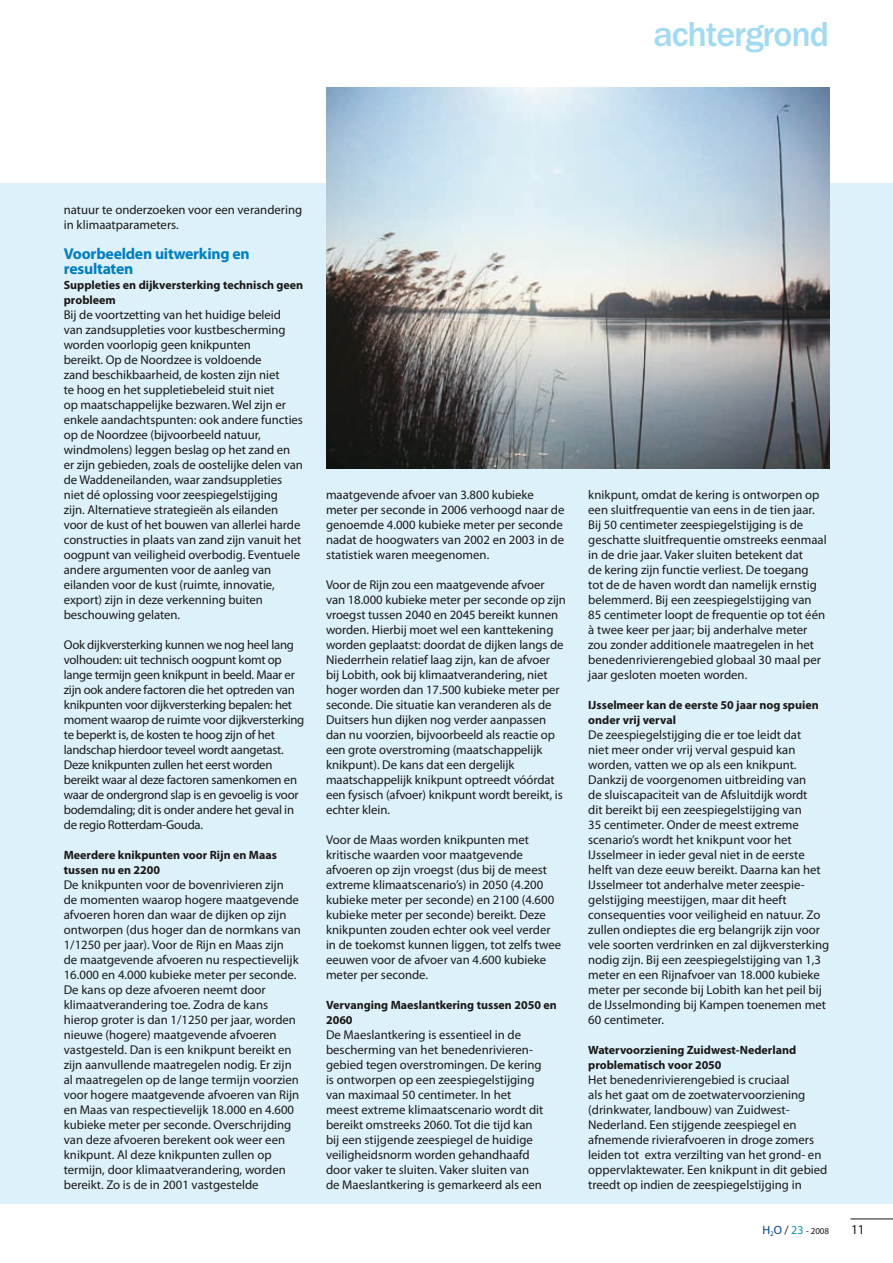
<style>
.page{position:relative;width:893px;height:1263px;background:#fff}
.page>*{position:absolute;margin:0;border:0;box-sizing:border-box;transform-origin:0 0}
.t1{font:500 36px "ITC Franklin Gothic Std";letter-spacing:-.03em;color:#a1daf3}
.t2{font:700 15.75px/15px "Myriad Pro";letter-spacing:-.015em;color:#007ec3}
.t3{font:13.5px "Myriad Pro";color:#1a1817}
.t4{font:12.75px/15px "Myriad Pro";color:#1a1817}
.t5{font:12.75px/15px "Myriad Pro";letter-spacing:-.02em;color:#1a1817}
.t6{font:700 12px/15px "Myriad Pro";color:#1a1817}
.t7{font:9px "Myriad Pro";color:#1a1817}
.s1{font-size:12px;color:#004189}
.s2{font-size:12px}
.s3{font-size:12px;color:#0094a9}
</style>
<div class="page">
<hr style="left:850px;top:1219px;width:43px;height:1px;background:#1a1817">
<div style="left:0;top:184px;width:893px;height:1020px;background:#ddf1fa"></div>
<img style="left:326px;top:87px;width:503px;height:382px">
<h1 class="t1" style="left:653px;top:14px;width:177px">achtergrond</h1>
<p class="t4" style="left:64px;top:202px;width:240px">natuur te onderzoeken voor een verandering in klimaatparameters.</p>
<p class="t2" style="left:64px;top:245px;width:187px">Voorbeelden uitwerking en resultaten</p>
<p class="t6" style="left:64px;top:277px;width:241px">Suppleties en dijkversterking technisch geen probleem</p>
<p class="t4" style="left:64px;top:307px;width:241px">Bij de voortzetting van het huidige beleid van zandsuppleties voor kustbescherming worden voorlopig geen knikpunten<br>bereikt. Op de Noordzee is voldoende<br>zand beschikbaarheid, de kosten zijn niet<br>te hoog en het suppletiebeleid stuit niet<br>op maatschappelijke bezwaren. Wel zijn er enkele aandachtspunten: ook andere functies op de Noordzee (bijvoorbeeld natuur, windmolens) leggen beslag op het zand en er zijn gebieden, zoals de oostelijke delen van de Waddeneilanden, waar zandsuppleties niet dé oplossing voor zeespiegelstijging<br>zijn. Alternatieve strategieën als eilanden voor de kust of het bouwen van allerlei harde constructies in plaats van zand zijn vanuit het oogpunt van veiligheid overbodig. Eventuele andere argumenten voor de aanleg van eilanden voor de kust (ruimte, innovatie, export) zijn in deze verkenning buiten beschouwing gelaten.</p>
<p class="t5" style="left:64px;top:637px;width:242px">Ook dijkversterking kunnen we nog heel lang volhouden: uit technisch oogpunt komt op lange termijn geen knikpunt in beeld. Maar er zijn ook andere factoren die het optreden van knikpunten voor dijkversterking bepalen: het moment waarop de ruimte voor dijkversterking te beperkt is, de kosten te hoog zijn of het landschap hierdoor teveel wordt aangetast.<br>Deze knikpunten zullen het eerst worden bereikt waar al deze factoren samenkomen en waar de ondergrond slap is en gevoelig is voor bodemdaling; dit is onder andere het geval in de regio Rotterdam-Gouda.</p>
<p class="t6" style="left:64px;top:847px;width:215px">Meerdere knikpunten voor Rijn en Maas tussen nu en 2200</p>
<p class="t4" style="left:64px;top:877px;width:239px">De knikpunten voor de bovenrivieren zijn<br>de momenten waarop hogere maatgevende afvoeren horen dan waar de dijken op zijn ontworpen (dus hoger dan de normkans van 1/1250 per jaar). Voor de Rijn en Maas zijn<br>de maatgevende afvoeren nu respectievelijk 16.000 en 4.000 kubieke meter per seconde.<br>De kans op deze afvoeren neemt door klimaatverandering toe. Zodra de kans hierop groter is dan 1/1250 per jaar, worden nieuwe (hogere) maatgevende afvoeren vastgesteld. Dan is een knikpunt bereikt en zijn aanvullende maatregelen nodig. Er zijn al maatregelen op de lange termijn voorzien voor hogere maatgevende afvoeren van Rijn en Maas van respectievelijk 18.000 en 4.600 kubieke meter per seconde. Overschrijding van deze afvoeren berekent ook weer een knikpunt. Al deze knikpunten zullen op termijn, door klimaatverandering, worden bereikt. Zo is de in 2001 vastgestelde</p>
<p class="t4" style="left:326px;top:487px;width:240px">maatgevende afvoer van 3.800 kubieke meter per seconde in 2006 verhoogd naar de genoemde 4.000 kubieke meter per seconde nadat de hoogwaters van 2002 en 2003 in de statistiek waren meegenomen.</p>
<p class="t4" style="left:326px;top:577px;width:242px">Voor de Rijn zou een maatgevende afvoer van 18.000 kubieke meter per seconde op zijn vroegst tussen 2040 en 2045 bereikt kunnen worden. Hierbij moet wel een kanttekening worden geplaatst: doordat de dijken langs de Niederrhein relatief laag zijn, kan de afvoer bij Lobith, ook bij klimaatverandering, niet hoger worden dan 17.500 kubieke meter per seconde. Die situatie kan veranderen als de Duitsers hun dijken nog verder aanpassen dan nu voorzien, bijvoorbeeld als reactie op een grote overstroming (maatschappelijk knikpunt). De kans dat een dergelijk maatschappelijk knikpunt optreedt vóórdat een fysisch (afvoer) knikpunt wordt bereikt, is echter klein.</p>
<p class="t4" style="left:326px;top:832px;width:237px">Voor de Maas worden knikpunten met kritische waarden voor maatgevende afvoeren op zijn vroegst (dus bij de meest extreme klimaatscenario’s) in 2050 (4.200 kubieke meter per seconde) en 2100 (4.600 kubieke meter per seconde) bereikt. Deze knikpunten zouden echter ook veel verder in de toekomst kunnen liggen, tot zelfs twee eeuwen voor de afvoer van 4.600 kubieke meter per seconde.</p>
<p class="t6" style="left:326px;top:997px;width:232px">Vervanging Maeslantkering tussen 2050 en<br>2060</p>
<p class="t4" style="left:326px;top:1027px;width:219px">De Maeslantkering is essentieel in de bescherming van het benedenrivieren&shy;gebied tegen overstromingen. De kering is ontworpen op een zeespiegelstijging van maximaal 50 centimeter. In het meest extreme klimaatscenario wordt dit bereikt omstreeks 2060. Tot die tijd kan bij een stijgende zeespiegel de huidige veiligheidsnorm worden gehandhaafd door vaker te sluiten. Vaker sluiten van de Maeslantkering is gemarkeerd als een</p>
<p class="t4" style="left:588px;top:487px;width:240px">knikpunt, omdat de kering is ontworpen op een sluitfrequentie van eens in de tien jaar.<br>Bij 50 centimeter zeespiegelstijging is de geschatte sluitfrequentie omstreeks eenmaal in de drie jaar. Vaker sluiten betekent dat<br>de kering zijn functie verliest. De toegang tot de de haven wordt dan namelijk ernstig belemmerd. Bij een zeespiegelstijging van 85 centimeter loopt de frequentie op tot één à twee keer per jaar; bij anderhalve meter zou zonder additionele maatregelen in het benedenrivierengebied globaal 30 maal per jaar gesloten moeten worden.</p>
<p class="t6" style="left:588px;top:697px;width:232px">IJsselmeer kan de eerste 50 jaar nog spuien onder vrij verval</p>
<p class="t4" style="left:588px;top:727px;width:242px">De zeespiegelstijging die er toe leidt dat<br>niet meer onder vrij verval gespuid kan worden, vatten we op als een knikpunt.<br>Dankzij de voorgenomen uitbreiding van<br>de sluiscapaciteit van de Afsluitdijk wordt<br>dit bereikt bij een zeespiegelstijging van<br>35 centimeter. Onder de meest extreme scenario’s wordt het knikpunt voor het IJsselmeer in ieder geval niet in de eerste helft van deze eeuw bereikt. Daarna kan het IJsselmeer tot anderhalve meter zeespie&shy;gelstijging meestijgen, maar dit heeft consequenties voor veiligheid en natuur. Zo zullen ondieptes die erg belangrijk zijn voor vele soorten verdrinken en zal dijkversterking nodig zijn. Bij een zeespiegelstijging van 1,3 meter en een Rijnafvoer van 18.000 kubieke meter per seconde bij Lobith kan het peil bij de IJsselmonding bij Kampen toenemen met 60 centimeter.</p>
<p class="t6" style="left:588px;top:1042px;width:209px">Watervoorziening Zuidwest-Nederland problematisch voor 2050</p>
<p class="t4" style="left:588px;top:1072px;width:241px">Het benedenrivierengebied is cruciaal<br>als het gaat om de zoetwatervoorziening (drinkwater, landbouw) van Zuidwest-Nederland. Een stijgende zeespiegel en afnemende rivierafvoeren in droge zomers leiden tot extra verzilting van het grond- en oppervlaktewater. Een knikpunt in dit gebied treedt op indien de zeespiegelstijging in</p>
<p class="t7" style="left:762px;top:1225px;width:68px"><span class="s1">H</span><sub>2</sub><span class="s1">O</span> <span class="s2">/</span> <span class="s3">23</span> - 2008</p>
<p class="t3" style="left:851px;top:1221px;width:15px">11</p>
</div>
